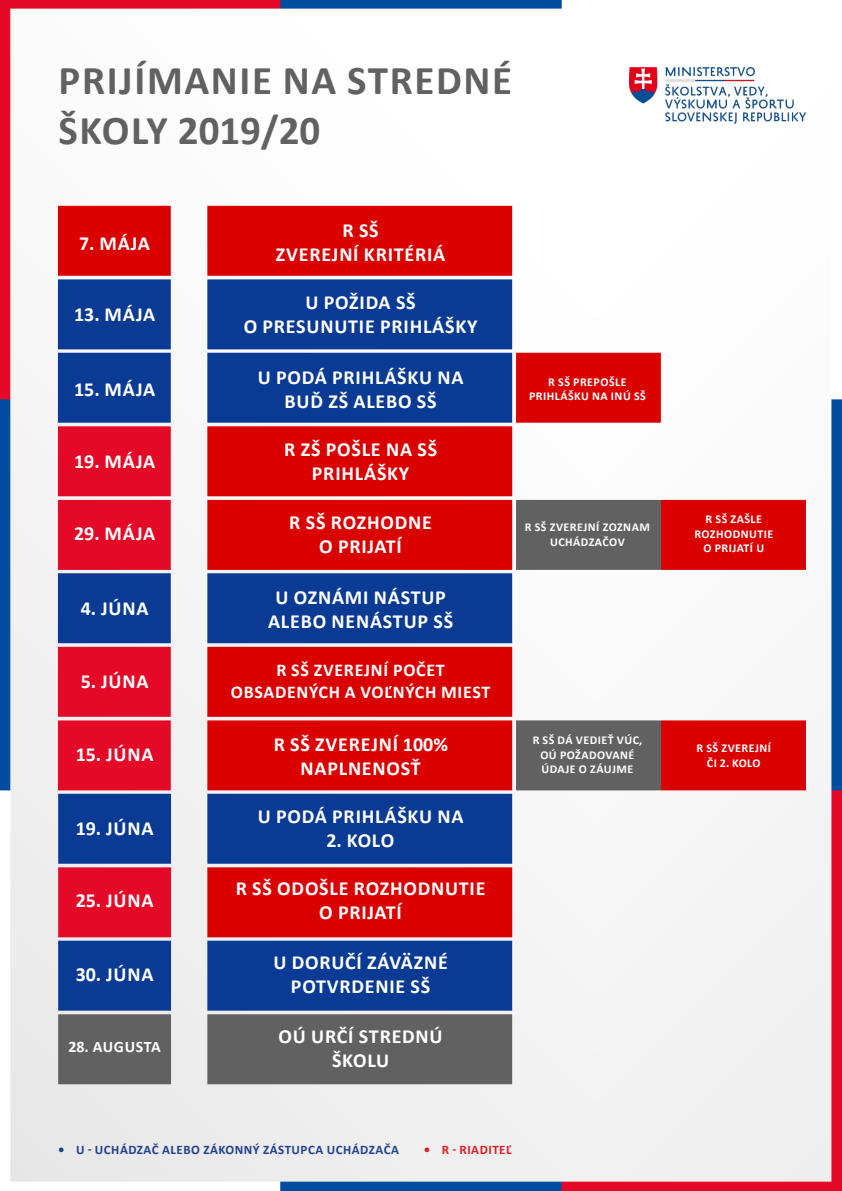
<style>
.page{position:relative;width:842px;height:1191px;background:#fff}
.page>*{position:absolute;margin:0;border:0;box-sizing:border-box;transform-origin:0 0}
.t1{font:700 41px/49.2px "Calibri";letter-spacing:.04em;color:#616161}
.t2{font:700 20px/24px "Calibri";letter-spacing:.04em;color:#fff;text-align:center}
.t3{font:700 18px/21.6px "Calibri";letter-spacing:.04em;color:#fff;text-align:center}
.t4{font:700 16px "Calibri";letter-spacing:.03em;color:#fff}
.t5{font:700 13px "Calibri";letter-spacing:.04em;color:#21418f}
.t6{font:700 13px "Calibri";letter-spacing:.04em;color:#da1f26}
.t7{font:700 12px/14.4px "Calibri";letter-spacing:.04em;color:#fff;text-align:center}
</style>
<div class="page">
<img style="left:0;top:0;width:842px;height:1191px">
<img style="left:630px;top:68px;width:176px;height:55px">
<h1 class="t1" style="left:59px;top:56px;width:455px">PRIJÍMANIE NA STREDNÉ<br>ŠKOLY 2019/20</h1>
<p class="t2" style="left:79px;top:231px;width:72px">7. MÁJA</p>
<p class="t2" style="left:74px;top:302px;width:83px">13. MÁJA</p>
<p class="t2" style="left:74px;top:377px;width:83px">15. MÁJA</p>
<p class="t2" style="left:74px;top:449px;width:83px">19. MÁJA</p>
<p class="t2" style="left:74px;top:521px;width:83px">29. MÁJA</p>
<p class="t2" style="left:81px;top:596px;width:69px">4. JÚNA</p>
<p class="t2" style="left:81px;top:669px;width:69px">5. JÚNA</p>
<p class="t2" style="left:276px;top:218px;width:171px">R SŠ<br>ZVEREJNÍ KRITÉRIÁ</p>
<p class="t2" style="left:244px;top:290px;width:235px">U POŽIDA SŠ<br>O PRESUNUTIE PRIHLÁŠKY</p>
<p class="t2" style="left:258px;top:365px;width:207px">U PODÁ PRIHLÁŠKU NA<br>BUĎ ZŠ ALEBO SŠ</p>
<p class="t2" style="left:284px;top:437px;width:155px">R ZŠ POŠLE NA SŠ<br>PRIHLÁŠKY</p>
<p class="t2" style="left:289px;top:509px;width:144px">R SŠ ROZHODNE<br>O PRIJATÍ</p>
<p class="t2" style="left:268px;top:585px;width:187px">U OZNÁMI NÁSTUP<br>ALEBO NENÁSTUP SŠ</p>
<p class="t3" style="left:231px;top:659px;width:261px">R SŠ ZVEREJNÍ POČET<br>OBSADENÝCH A VOĽNÝCH MIEST</p>
<p class="t7" style="left:529px;top:374px;width:118px">R SŠ PREPOŠLE<br>PRIHLÁŠKU NA INÚ SŠ</p>
<p class="t7" style="left:525px;top:520px;width:127px">R SŠ ZVEREJNÍ ZOZNAM<br>UCHÁDZAČOV</p>
<p class="t2" style="left:76px;top:742px;width:79px">15. JÚNA</p>
<p class="t2" style="left:76px;top:816px;width:79px">19. JÚNA</p>
<p class="t2" style="left:76px;top:888px;width:79px">25. JÚNA</p>
<p class="t2" style="left:76px;top:961px;width:79px">30. JÚNA</p>
<p class="t4" style="left:68px;top:1035px;width:94px">28. AUGUSTA</p>
<p class="t2" style="left:274px;top:731px;width:176px">R SŠ ZVEREJNÍ 100%<br>NAPLNENOSŤ</p>
<p class="t7" style="left:533px;top:733px;width:111px">R SŠ DÁ VEDIEŤ VÚC,<br>OÚ POŽADOVANÉ<br>ÚDAJE O ZÁUJME</p>
<p class="t2" style="left:258px;top:804px;width:207px">U PODÁ PRIHLÁŠKU NA</p>
<p class="t2" style="left:326px;top:828px;width:69px">2. KOLO</p>
<p class="t2" style="left:236px;top:876px;width:251px">R SŠ ODOŠLE ROZHODNUTIE<br>O PRIJATÍ</p>
<p class="t2" style="left:273px;top:949px;width:176px">U DORUČÍ ZÁVÄZNÉ<br>POTVRDENIE SŠ</p>
<p class="t2" style="left:279px;top:1024px;width:166px">OÚ URČÍ STREDNÚ<br>ŠKOLU</p>
<p class="t5" style="left:58px;top:1140px;width:342px">• U - UCHÁDZAČ ALEBO ZÁKONNÝ ZÁSTUPCA UCHÁDZAČA</p>
<p class="t6" style="left:424px;top:1140px;width:89px">• R - RIADITEĽ</p>
<p class="t7" style="left:694px;top:512px;width:80px">R SŠ ZAŠLE<br>ROZHODNUTIE<br>O PRIJATÍ U</p>
<p class="t7" style="left:696px;top:740px;width:76px">R SŠ ZVEREJNÍ<br>ČI 2. KOLO</p>
</div>
